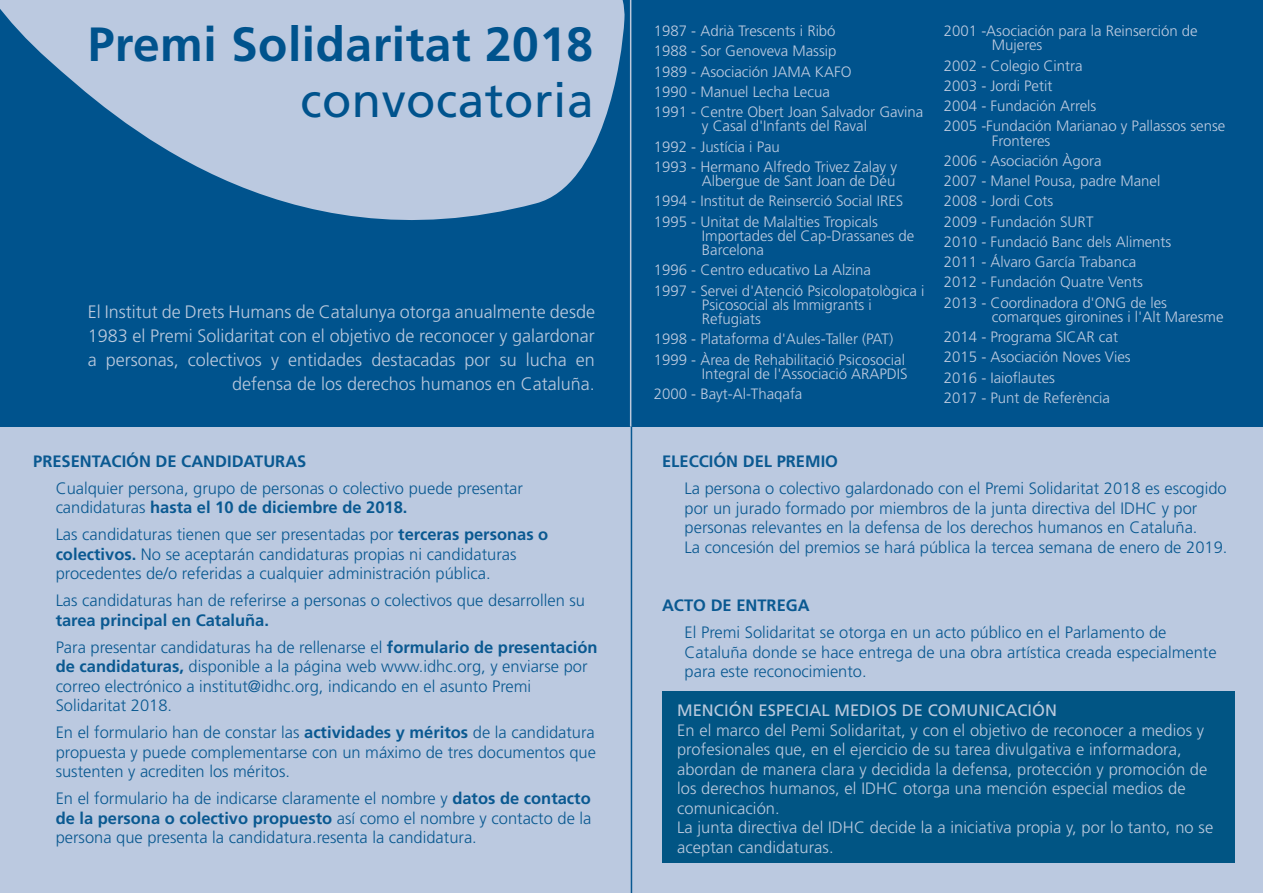
<style>
.page{position:relative;width:1263px;height:893px;background:#fff}
.page>*{position:absolute;margin:0;border:0;box-sizing:border-box;transform-origin:0 0}
.t1{font:700 48px "Frutiger";letter-spacing:.01em;color:#00538d}
.t2{font:48px "Frutiger";letter-spacing:.01em;color:#00538d}
.t3{font:300 18px/24px "Frutiger";color:#bac9dd;text-align:right}
.t4{font:300 16.5px/19.5px "Frutiger";color:#0a5991}
.t5{font:300 16.5px/19.5px "Frutiger";letter-spacing:.005em;color:#bac9dd}
.t6{font:700 16.5px/27px "Frutiger";color:#0a5991}
.t7{font:16.5px "Frutiger";letter-spacing:.005em;color:#bac9dd}
.t8{font:300 15px/20.2px "Frutiger";color:#bdcbe0}
.s1{font-weight:700}
.s2{font-weight:300}
</style>
<div class="page">
<div style="left:0;top:0;width:1263px;height:429px;background:#00538d"></div>
<div style="left:0;top:428px;width:1263px;height:465px;background:#bbc9e0"></div>
<svg style="left:0;top:0;width:625px;height:220px;fill:#bbc9e0"></svg>
<div style="left:662px;top:692px;width:572px;height:171px;background:#015584"></div>
<hr style="left:631px;top:424px;width:1px;height:469px;background:#0a5991">
<hr style="left:630px;top:0;width:1px;height:427px;background:#becadd">
<h1 class="t1" style="left:88px;top:16px;width:507px">Premi Solidaritat 2018</h1>
<h1 class="t2" style="left:300px;top:72px;width:295px">convocatoria</h1>
<p class="t3" style="left:88px;top:300px;width:509px">El Institut de Drets Humans de Catalunya otorga anualmente desde 1983 el Premi Solidaritat con el objetivo de reconocer y galardonar a personas, colectivos y entidades destacadas por su lucha en defensa de los derechos humanos en Cataluña.</p>
<p class="t6" style="left:33px;top:447px;width:275px">PRESENTACIÓN DE CANDIDATURAS</p>
<p class="t4" style="left:56px;top:478px;width:469px">Cualquier persona, grupo de personas o colectivo puede presentar candidaturas <span class="s1">hasta el 10 de diciembre de 2018.</span></p>
<p class="t4" style="left:56px;top:525px;width:494px">Las candidaturas tienen que ser presentadas por <span class="s1">terceras personas o colectivos.</span> No se aceptarán candidaturas propias ni candidaturas procedentes de/o referidas a cualquier administración pública.</p>
<p class="t4" style="left:56px;top:591px;width:531px">Las candidaturas han de referirse a personas o colectivos que desarrollen su</p>
<p class="t6" style="left:56px;top:606px;width:543px">tarea principal en Cataluña.<br><span class="s2">Para presentar candidaturas ha de rellenarse el</span> formulario de presentación</p>
<p class="t4" style="left:56px;top:657px;width:533px"><span class="s1">de candidaturas,</span> disponible a la página web www.idhc.org, y enviarse por correo electrónico a institut@idhc.org, indicando en el asunto Premi<br>Solidaritat 2018.</p>
<p class="t4" style="left:56px;top:723px;width:542px;text-align:justify">En el formulario han de constar las <span class="s1">actividades y méritos</span> de la candidatura propuesta y puede complementarse con un máximo de tres documentos que sustenten y acrediten los méritos.</p>
<p class="t4" style="left:56px;top:789px;width:537px;text-align:justify">En el formulario ha de indicarse claramente el nombre y <span class="s1">datos de contacto de la persona o colectivo propuesto</span> así como el nombre y contacto de la persona que presenta la candidatura.resenta la candidatura.</p>
<p class="t8" style="left:654px;top:21px;width:271px">1987 - Adrià Trescents i Ribó<br>1988 - Sor Genoveva Massip<br>1989 - Asociación JAMA KAFO<br>1990 - Manuel Lecha Lecua<br>1991 - Centre Obert Joan Salvador Gavina</p>
<p class="t8" style="left:654px;top:116px;width:245px;text-indent:48px">y Casal d'Infants del Raval<br>1992 - Justícia i Pau<br>1993 - Hermano Alfredo Trivez Zalay y</p>
<p class="t8" style="left:654px;top:171px;width:251px;text-indent:48px">Albergue de Sant Joan de Déu<br>1994 - Institut de Reinserció Social IRES<br>1995 - Unitat de Malalties Tropicals</p>
<p class="t8" style="left:702px;top:229px;width:214px;line-height:14.2px">Importades del Cap-Drassanes de<br>Barcelona</p>
<p class="t8" style="left:654px;top:260px;width:272px">1996 - Centro educativo La Alzina<br>1997 - Servei d'Atenció Psicolopatològica i</p>
<p class="t8" style="left:702px;top:298px;width:172px;line-height:14.2px">Psicosocial als Immigrants i<br>Refugiats</p>
<p class="t8" style="left:654px;top:329px;width:253px">1998 - Plataforma d'Aules-Taller (PAT)<br>1999 - Àrea de Rehabilitació Psicosocial</p>
<p class="t8" style="left:654px;top:364px;width:255px;text-indent:48px">Integral de l'Associació ARAPDIS<br>2000 - Bayt-Al-Thaqafa</p>
<p class="t8" style="left:992px;top:24px;width:207px;line-height:14.2px;text-indent:-48px">2001 -Asociación para la Reinserción de<br>Mujeres</p>
<p class="t8" style="left:944px;top:55px;width:283px">2002 - Colegio Cintra<br>2003 - Jordi Petit<br>2004 - Fundación Arrels<br>2005 -Fundación Marianao y Pallassos sense</p>
<p class="t8" style="left:944px;top:130px;width:229px;text-indent:48px">Fronteres<br>2006 - Asociación Àgora<br>2007 - Manel Pousa, padre Manel<br>2008 - Jordi Cots<br>2009 - Fundación SURT<br>2010 - Fundació Banc dels Aliments<br>2011 - Álvaro García Trabanca<br>2012 - Fundación Quatre Vents<br>2013 - Coordinadora d'ONG de les</p>
<p class="t8" style="left:944px;top:307px;width:281px;text-indent:48px">comarques gironines i l'Alt Maresme<br>2014 - Programa SICAR cat<br>2015 - Asociación Noves Vies<br>2016 - Iaioflautes<br>2017 - Punt de Referència</p>
<p class="t6" style="left:662px;top:448px;width:178px">ELECCIÓN DEL PREMIO</p>
<p class="t4" style="left:684px;top:479px;width:544px">La persona o colectivo galardonado con el Premi Solidaritat 2018 es escogido por un jurado formado por miembros de la junta directiva del IDHC y por personas relevantes en la defensa de los derechos humanos en Cataluña.<br>La concesión del premios se hará pública la tercea semana de enero de 2019.</p>
<p class="t6" style="left:662px;top:592px;width:149px">ACTO DE ENTREGA</p>
<p class="t4" style="left:684px;top:623px;width:534px">El Premi Solidaritat se otorga en un acto público en el Parlamento de<br>Cataluña donde se hace entrega de una obra artística creada especialmente para este reconocimiento.</p>
<p class="t7" style="left:677px;top:701px;width:381px">MENCIÓN ESPECIAL MEDIOS DE COMUNICACIÓN</p>
<p class="t5" style="left:677px;top:720px;width:538px">En el marco del Pemi Solidaritat, y con el objetivo de reconocer a medios y profesionales que, en el ejercicio de su tarea divulgativa e informadora, abordan de manera clara y decidida la defensa, protección y promoción de los derechos humanos, el IDHC otorga una mención especial medios de comunicación.<br>La junta directiva del IDHC decide la a iniciativa propia y, por lo tanto, no se aceptan candidaturas.</p>
</div>
